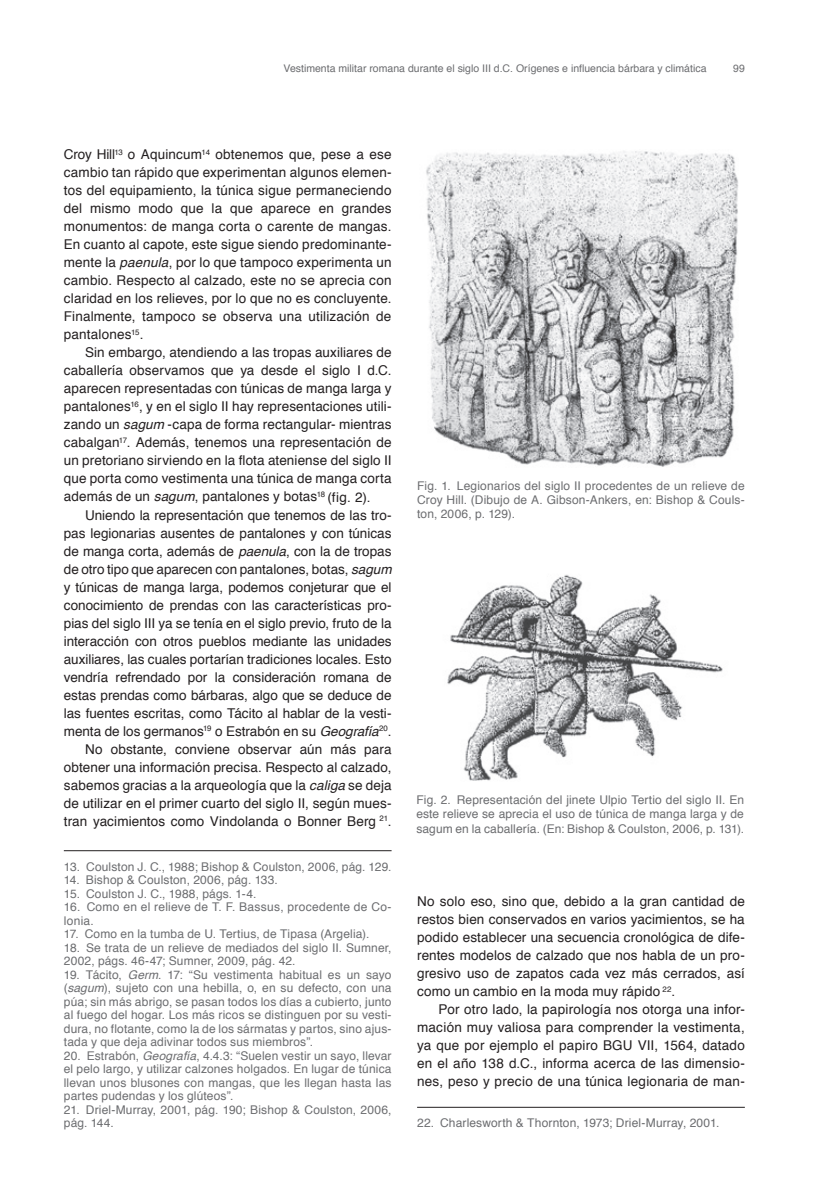
<style>
.page{position:relative;width:830px;height:1191px;background:#fff}
.page>*{position:absolute;margin:0;border:0;box-sizing:border-box;transform-origin:0 0}
.t1{font:13.5px/18px "Helvetica";color:#231f20;text-align:justify}
.t2{font:12px/13.5px "Helvetica";letter-spacing:.01em;color:#6c6d70;text-align:justify}
.t3{font:10.5px "Helvetica";color:#6c6d70}
.s1{font-style:italic}
</style>
<div class="page">
<hr style="left:64px;top:850px;width:327px;height:1px;background:#231f20">
<hr style="left:417px;top:1107px;width:327px;height:1px;background:#231f20">
<img style="left:426px;top:151px;width:313px;height:316px">
<img style="left:447px;top:574px;width:276px;height:207px">
<p class="t3" style="left:283px;top:64px;width:424px">Vestimenta militar romana durante el siglo III d.C. Orígenes e influencia bárbara y climática</p>
<p class="t3" style="left:732px;top:64px;width:13px">99</p>
<p class="t1" style="left:64px;top:147px;width:329px">Croy Hill<sup>13</sup> o Aquincum<sup>14</sup> obtenemos que, pese a ese cambio tan rápido que experimentan algunos elemen&shy;tos del equipamiento, la túnica sigue permaneciendo del mismo modo que la que aparece en grandes monumentos: de manga corta o carente de mangas.<br>En cuanto al capote, este sigue siendo predominante&shy;mente la <span class="s1">paenula</span>, por lo que tampoco experimenta un cambio. Respecto al calzado, este no se aprecia con claridad en los relieves, por lo que no es concluyente.<br>Finalmente, tampoco se observa una utilización de pantalones<sup>15</sup>.</p>
<p class="t1" style="left:64px;top:345px;width:329px;text-indent:21px">Sin embargo, atendiendo a las tropas auxiliares de caballería observamos que ya desde el siglo I d.C. aparecen representadas con túnicas de manga larga y pantalones<sup>16</sup>, y en el siglo II hay representaciones utili&shy;zando un <span class="s1">sagum</span> -capa de forma rectangular- mientras cabalgan<sup>17</sup>. Además, tenemos una representación de un pretoriano sirviendo en la flota ateniense del siglo II que porta como vestimenta una túnica de manga corta además de un <span class="s1">sagum</span>, pantalones y botas<sup>18</sup> (fig. 2).</p>
<p class="t1" style="left:64px;top:507px;width:329px;text-align:right">Uniendo la representación que tenemos de las tro&shy;pas legionarias ausentes de pantalones y con túnicas de manga corta, además de <span class="s1">paenula</span>, con la de tropas de otro tipo que aparecen con pantalones, botas, <span class="s1">sagum </span>y túnicas de manga larga, podemos conjeturar que el conocimiento de prendas con las características pro&shy;pias del siglo III ya se tenía en el siglo previo, fruto de la interacción con otros pueblos mediante las unidades auxiliares, las cuales portarían tradiciones locales. Esto vendría refrendado por la consideración romana de estas prendas como bárbaras, algo que se deduce de las fuentes escritas, como Tácito al hablar de la vesti&shy;menta de los germanos<sup>19</sup> o Estrabón en su <span class="s1">Geografía</span><sup>20</sup>.<br>No obstante, conviene observar aún más para obtener una información precisa. Respecto al calzado, sabemos gracias a la arqueología que la <span class="s1">caliga</span> se deja de utilizar en el primer cuarto del siglo II, según mues&shy;tran yacimientos como Vindolanda o Bonner Berg <sup>21</sup>.</p>
<p class="t2" style="left:64px;top:860px;width:329px">13. Coulston J. C., 1988; Bishop &amp; Coulston, 2006, pág. 129.</p>
<p class="t2" style="left:64px;top:874px;width:215px">14. Bishop &amp; Coulston, 2006, pág. 133.</p>
<p class="t2" style="left:64px;top:887px;width:194px">15. Coulston J. C., 1988, págs. 1-4.</p>
<p class="t2" style="left:64px;top:901px;width:329px">16. Como en el relieve de T. F. Bassus, procedente de Co&shy;lonia.</p>
<p class="t2" style="left:64px;top:928px;width:307px">17. Como en la tumba de U. Tertius, de Tipasa (Argelia).</p>
<p class="t2" style="left:64px;top:941px;width:329px">18. Se trata de un relieve de mediados del siglo II. Sumner,<br>2002, págs. 46-47; Sumner, 2009, pág. 42.</p>
<p class="t2" style="left:64px;top:968px;width:329px">19. Tácito, <span class="s1">Germ</span>. 17: “Su vestimenta habitual es un sayo (<span class="s1">sagum</span>), sujeto con una hebilla, o, en su defecto, con una púa; sin más abrigo, se pasan todos los días a cubierto, junto al fuego del hogar. Los más ricos se distinguen por su vesti&shy;dura, no flotante, como la de los sármatas y partos, sino ajus&shy;tada y que deja adivinar todos sus miembros”.</p>
<p class="t2" style="left:64px;top:1049px;width:329px">20. Estrabón, <span class="s1">Geografía</span>, 4.4.3: “Suelen vestir un sayo, llevar el pelo largo, y utilizar calzones holgados. En lugar de túnica llevan unos blusones con mangas, que les llegan hasta las partes pudendas y los glúteos”.</p>
<p class="t2" style="left:64px;top:1103px;width:329px">21. Driel-Murray, 2001, pág. 190; Bishop &amp; Coulston, 2006, pág. 144.</p>
<p class="t2" style="left:417px;top:479px;width:329px;line-height:14.4px">Fig. 1. Legionarios del siglo II procedentes de un relieve de Croy Hill. (Dibujo de A. Gibson-Ankers, en: Bishop &amp; Couls&shy;ton, 2006, p. 129).</p>
<p class="t2" style="left:416px;top:793px;width:329px;line-height:14.4px">Fig. 2. Representación del jinete Ulpio Tertio del siglo II. En este relieve se aprecia el uso de túnica de manga larga y de sagum en la caballería. (En: Bishop &amp; Coulston, 2006, p. 131).</p>
<p class="t1" style="left:417px;top:893px;width:329px">No solo eso, sino que, debido a la gran cantidad de restos bien conservados en varios yacimientos, se ha podido establecer una secuencia cronológica de dife&shy;rentes modelos de calzado que nos habla de un pro&shy;gresivo uso de zapatos cada vez más cerrados, así como un cambio en la moda muy rápido <sup>22</sup>.</p>
<p class="t1" style="left:417px;top:1001px;width:329px;text-indent:21px">Por otro lado, la papirología nos otorga una infor&shy;mación muy valiosa para comprender la vestimenta, ya que por ejemplo el papiro BGU VII, 1564, datado en el año 138 d.C., informa acerca de las dimensio&shy;nes, peso y precio de una túnica legionaria de man-</p>
<p class="t2" style="left:417px;top:1117px;width:304px">22. Charlesworth &amp; Thornton, 1973; Driel-Murray, 2001.</p>
</div>
